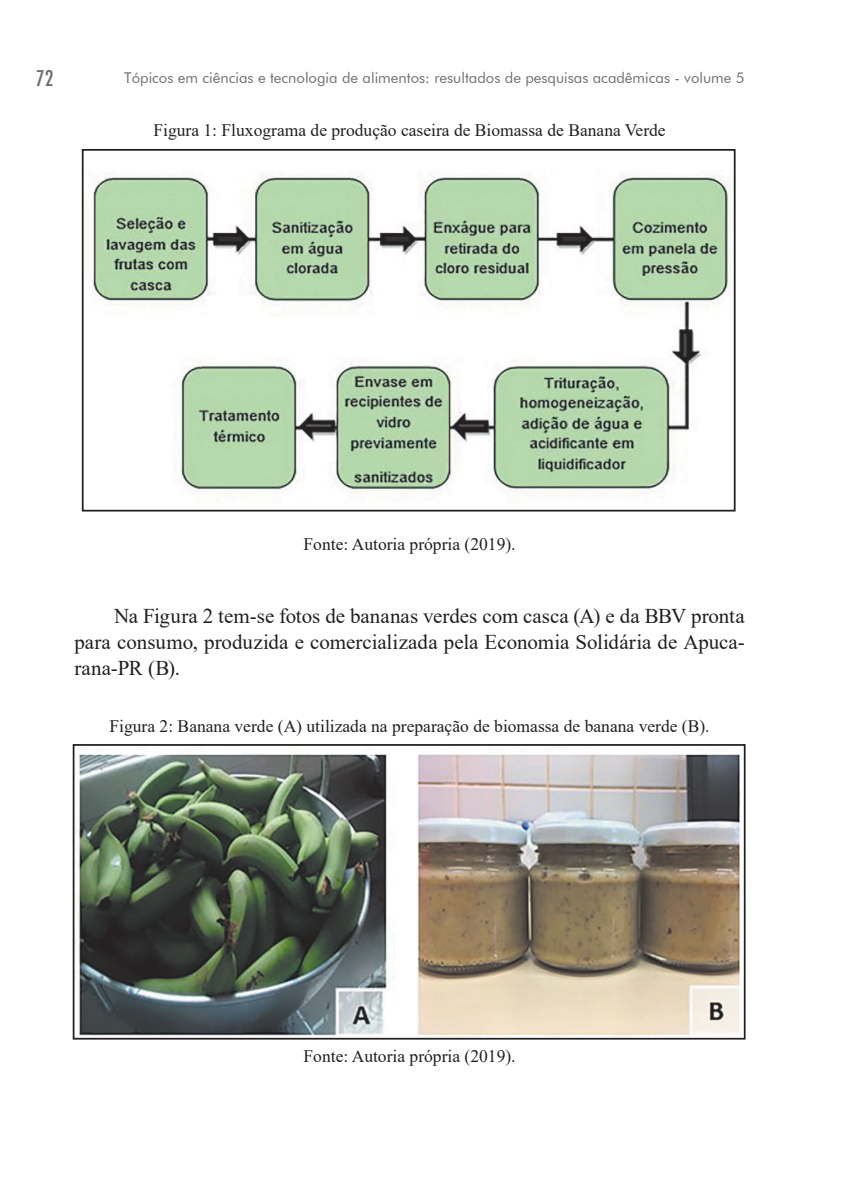
<style>
.page{position:relative;width:844px;height:1191px;background:#fff}
.page>*{position:absolute;margin:0;border:0;box-sizing:border-box;transform-origin:0 0}
.t1{font:21px/26.2px "Times New Roman";letter-spacing:-.005em;color:#231f20;text-align:justify}
.t2{font:condensed 21px "Futura Std";color:#6d6f71}
.t3{font:17.5px "Times New Roman";color:#231f20}
.t4{font:14.88px "Futura BT";color:#6d6f71}
</style>
<div class="page">
<img style="left:85px;top:174px;width:646px;height:320px">
<div style="left:82px;top:149px;width:653px;height:362px;border:2px solid #231f20"></div>
<img style="left:76px;top:752px;width:664px;height:284px">
<div style="left:73px;top:744px;width:672px;height:295px;border:2px solid #231f20"></div>
<p class="t2" style="left:36px;top:66px;width:19px">72</p>
<p class="t4" style="left:124px;top:69px;width:622px">Tópicos em ciências e tecnologia de alimentos: resultados de pesquisas acadêmicas - volume 5</p>
<p class="t3" style="left:153px;top:118px;width:513px">Figura 1: Fluxograma de produção caseira de Biomassa de Banana Verde</p>
<p class="t3" style="left:303px;top:532px;width:213px">Fonte: Autoria própria (2019).</p>
<p class="t1" style="left:74px;top:602px;width:671px;text-indent:40px">Na Figura 2 tem-se fotos de bananas verdes com casca (A) e da BBV pronta para consumo, produzida e comercializada pela Economia Solidária de Apuca&shy;rana-PR (B).</p>
<p class="t3" style="left:109px;top:714px;width:601px">Figura 2: Banana verde (A) utilizada na preparação de biomassa de banana verde (B).</p>
<p class="t3" style="left:303px;top:1044px;width:213px">Fonte: Autoria própria (2019).</p>
</div>
